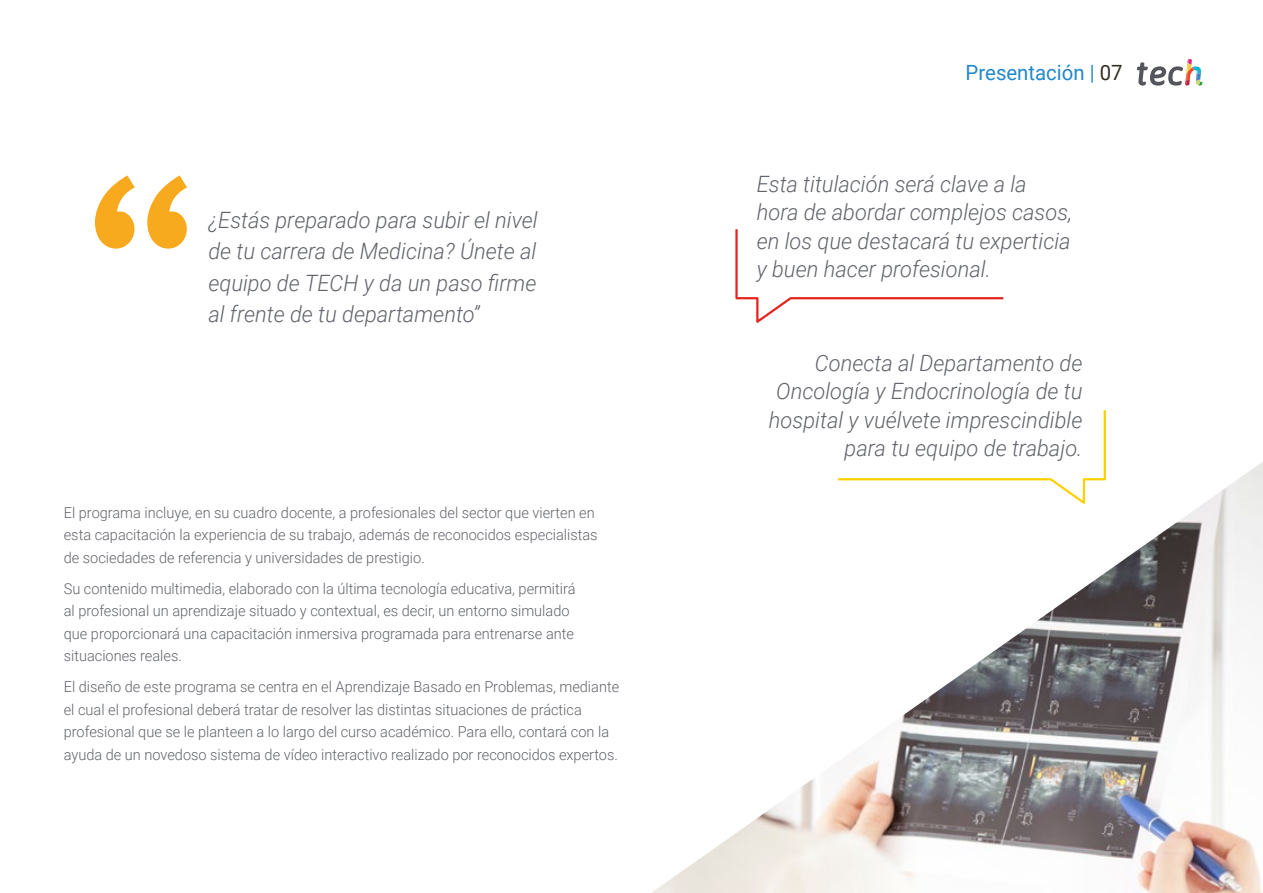
<style>
.page{position:relative;width:1263px;height:893px;background:#fff}
.page>*{position:absolute;margin:0;border:0;box-sizing:border-box;transform-origin:0 0}
.t1{font:italic 300 22.5px/28.5px "Roboto";color:#61646a;text-align:justify}
.t2{font:21px "Roboto";color:#2488c9}
.t3{font:300 15px/22.5px "Roboto";color:#61646a}
.s1{color:#312e20}
</style>
<div class="page">
<svg style="left:95px;top:175px;width:92px;height:74px"></svg>
<img style="left:652px;top:462px;width:611px;height:431px">
<svg style="left:1137px;top:59px;width:65px;height:27px"></svg>
<svg style="left:735px;top:229px;width:269px;height:94px"></svg>
<svg style="left:836px;top:410px;width:271px;height:97px"></svg>
<h1 class="t1" style="left:208px;top:203px;width:331px;line-height:31.5px">¿Estás preparado para subir el nivel de tu carrera de Medicina? Únete al equipo de TECH y da un paso firme al frente de tu departamento”</h1>
<p class="t3" style="left:64px;top:500px;width:535px">El programa incluye, en su cuadro docente, a profesionales del sector que vierten en esta capacitación la experiencia de su trabajo, además de reconocidos especialistas de sociedades de referencia y universidades de prestigio.</p>
<p class="t3" style="left:64px;top:576px;width:513px">Su contenido multimedia, elaborado con la última tecnología educativa, permitirá al profesional un aprendizaje situado y contextual, es decir, un entorno simulado que proporcionará una capacitación inmersiva programada para entrenarse ante situaciones reales.</p>
<p class="t3" style="left:64px;top:675px;width:557px">El diseño de este programa se centra en el Aprendizaje Basado en Problemas, mediante el cual el profesional deberá tratar de resolver las distintas situaciones de práctica profesional que se le planteen a lo largo del curso académico. Para ello, contará con la ayuda de un novedoso sistema de vídeo interactivo realizado por reconocidos expertos.</p>
<h2 class="t2" style="left:966px;top:57px;width:159px">Presentación | <span class="s1">07</span></h2>
<h1 class="t1" style="left:757px;top:169px;width:317px;text-align:left">Esta titulación será clave a la hora de abordar complejos casos, en los que destacará tu experticia y buen hacer profesional.</h1>
<h1 class="t1" style="left:769px;top:348px;width:315px;text-align:right">Conecta al Departamento de<br>Oncología y Endocrinología de tu hospital y vuélvete imprescindible para tu equipo de trabajo.</h1>
</div>
